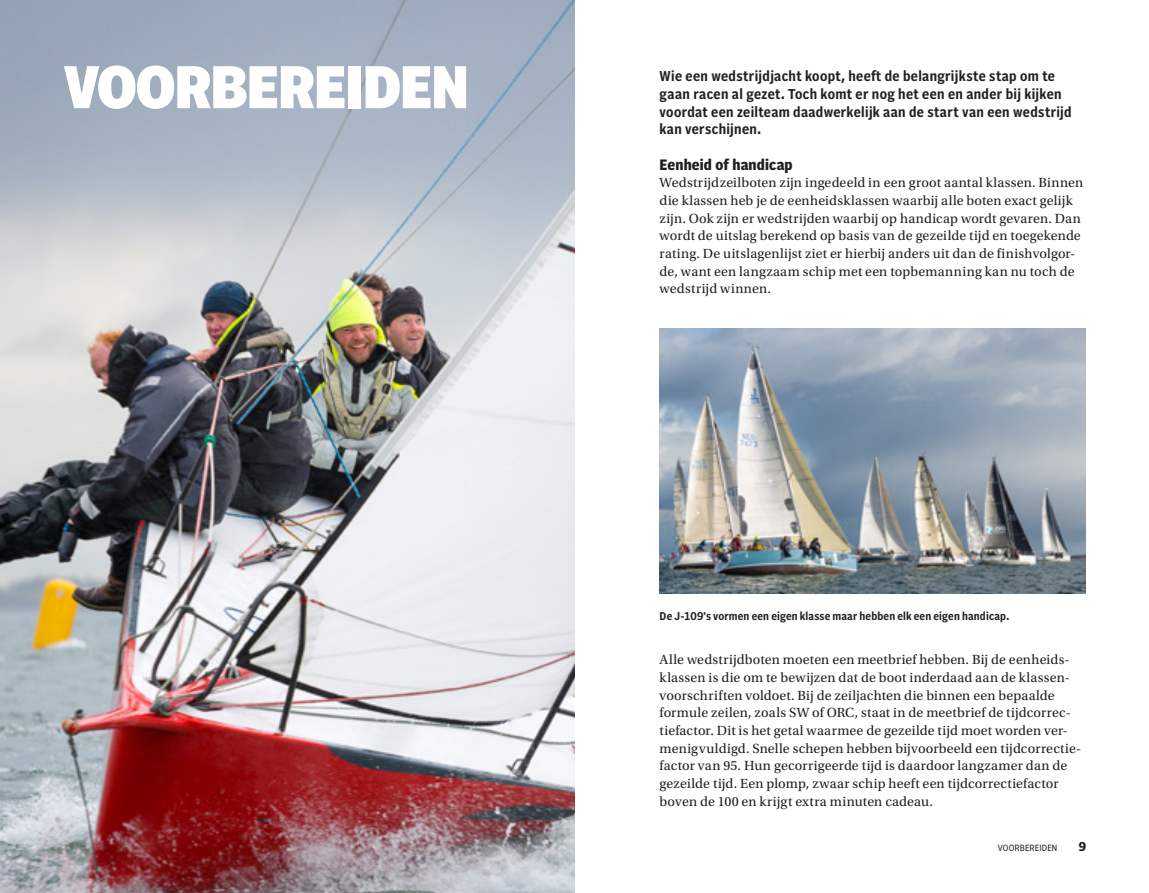
<style>
.page{position:relative;width:1149px;height:893px;background:#fff}
.page>*{position:absolute;margin:0;border:0;box-sizing:border-box;transform-origin:0 0}
.t1{font:900 60px "Alrightv 2 Narrow LP";letter-spacing:-.02em;color:#fff}
.t2{font:900 15px "Alrightv 2 Narrow LP";letter-spacing:.01em;color:#231f20}
.t3{font:700 14.25px/17.7px "Alrightv 2 Narrow LP";letter-spacing:.025em;color:#231f20}
.t4{font:13.95px/17.7px "Utopia Std";letter-spacing:.015em;color:#231f20}
.t5{font:900 12.75px "Alrightv 2 Narrow LP";color:#231f20}
.t6{font:700 11.25px "Alrightv 2 Narrow LP";letter-spacing:.015em;color:#231f20}
.t7{font:9px "Alrightv 2 Narrow LP";letter-spacing:.02em;color:#231f20}
</style>
<div class="page">
<img style="left:0;top:0;width:574px;height:893px">
<img style="left:659px;top:329px;width:425px;height:265px">
<h1 class="t1" style="left:64px;top:63px;width:406px">VOORBEREIDEN</h1>
<p class="t3" style="left:659px;top:68px;width:413px">Wie een wedstrijdjacht koopt, heeft de belangrijkste stap om te gaan racen al gezet. Toch komt er nog het een en ander bij kijken voordat een zeilteam daadwerkelijk aan de start van een wedstrijd kan verschijnen.</p>
<p class="t2" style="left:659px;top:158px;width:134px">Eenheid of handicap</p>
<p class="t4" style="left:659px;top:175px;width:425px">Wedstrijdzeilboten zijn ingedeeld in een groot aantal klassen. Binnen die klassen heb je de eenheidsklassen waarbij alle boten exact gelijk zijn. Ook zijn er wedstrijden waarbij op handicap wordt gevaren. Dan wordt de uitslag berekend op basis van de gezeilde tijd en toegekende rating. De uitslagenlijst ziet er hierbij anders uit dan de finishvolgor&shy;de, want een langzaam schip met een topbemanning kan nu toch de wedstrijd winnen.</p>
<p class="t6" style="left:659px;top:611px;width:351px">De J-109's vormen een eigen klasse maar hebben elk een eigen handicap.</p>
<p class="t4" style="left:659px;top:652px;width:423px">Alle wedstrijdboten moeten een meetbrief hebben. Bij de eenheids&shy;klassen is die om te bewijzen dat de boot inderdaad aan de klassen&shy;voorschriften voldoet. Bij de zeiljachten die binnen een bepaalde formule zeilen, zoals SW of ORC, staat in de meetbrief de tijdcorrec&shy;tiefactor. Dit is het getal waarmee de gezeilde tijd moet worden ver&shy;menigvuldigd. Snelle schepen hebben bijvoorbeeld een tijdcorrectie&shy;factor van 95. Hun gecorrigeerde tijd is daardoor langzamer dan de gezeilde tijd. Een plomp, zwaar schip heeft een tijdcorrectiefactor boven de 100 en krijgt extra minuten cadeau.</p>
<p class="t7" style="left:997px;top:844px;width:61px">VOORBEREIDEN</p>
<p class="t5" style="left:1078px;top:841px;width:9px">9</p>
</div>
